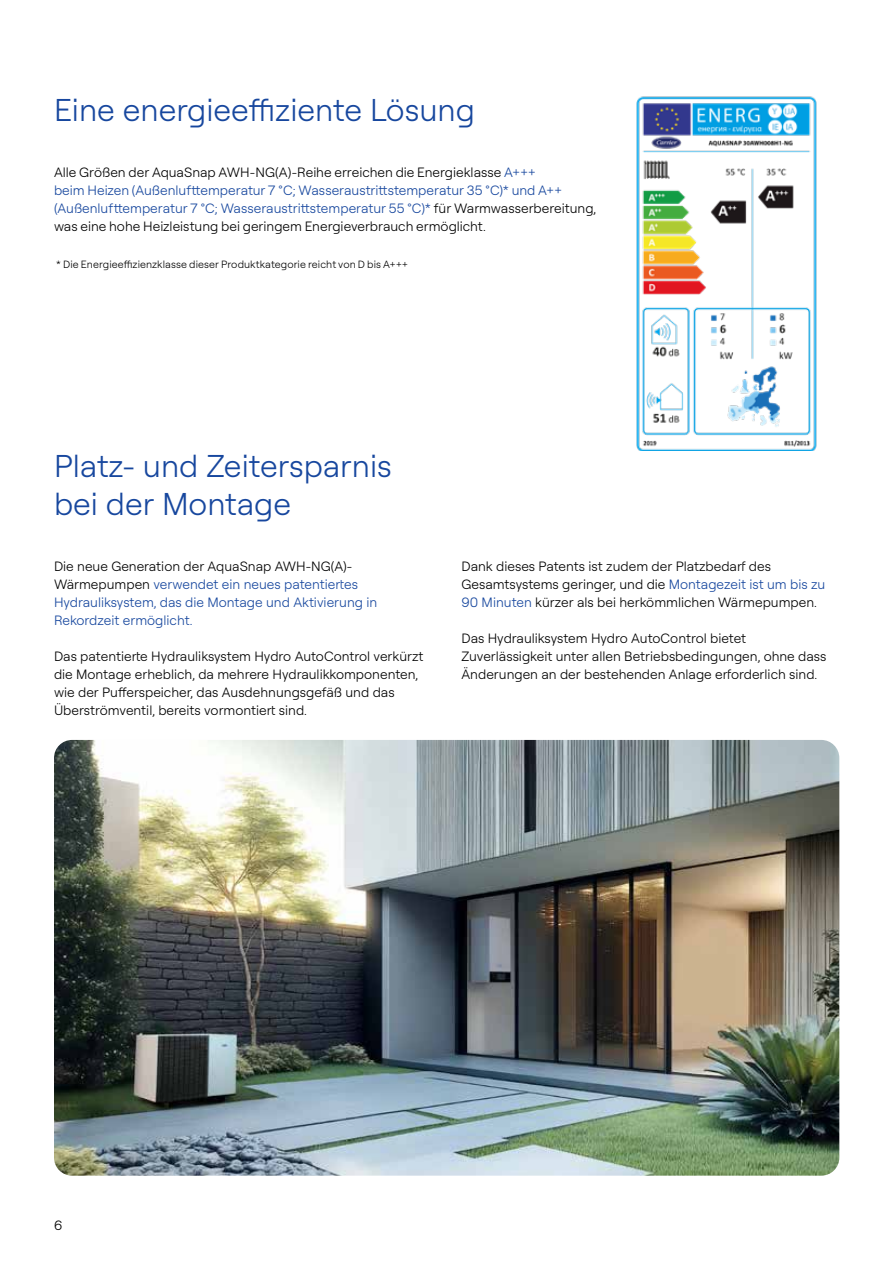
<style>
.page{position:relative;width:893px;height:1263px;background:#fff}
.page>*{position:absolute;margin:0;border:0;box-sizing:border-box;transform-origin:0 0}
.t1{font:300 31.5px/37.8px "Roobert";color:#17479e}
.t2{font:300 13.5px/18px "Roobert";color:#000}
.t3{font:300 13.5px/18px "Roobert";color:#17479e}
.t4{font:300 10.5px "Roobert";letter-spacing:.005em;color:#000}
.s1{color:#17479e}
.s2{color:#020403}
.s3{color:#000}
</style>
<div class="page">
<img style="left:636px;top:96px;width:181px;height:354px">
<img style="left:54px;top:740px;width:785px;height:436px">
<h1 class="t1" style="left:54px;top:89px;width:422px">Eine energieeffiziente Lösung</h1>
<p class="t2" style="left:54px;top:162px;width:544px">Alle Größen der AquaSnap AWH-NG(A)-Reihe erreichen die Energieklasse <span class="s1">A+++<br>beim Heizen (Außenlufttemperatur 7 °C; Wasseraustrittstemperatur 35 °C)* und A++ (Außenlufttemperatur 7 °C; Wasseraustrittstemperatur 55 °C)*</span> <span class="s2">f</span>ür Warmwasserbereitung, was eine hohe Heizleistung bei geringem Energieverbrauch ermöglicht.</p>
<p class="t4" style="left:56px;top:257px;width:354px">* Die Energieeffizienzklasse dieser Produktkategorie reicht von D bis A+++</p>
<h1 class="t1" style="left:54px;top:445px;width:339px">Platz- und Zeitersparnis bei der Montage</h1>
<p class="t3" style="left:54px;top:556px;width:325px"><span class="s3">Die neue Generation der AquaSnap AWH-NG(A)- Wärmepumpen</span> verwendet ein neues patentiertes Hydrauliksystem, das die Montage und Aktivierung in Rekordzeit ermöglicht.</p>
<p class="t2" style="left:54px;top:646px;width:371px">Das patentierte Hydrauliksystem Hydro AutoControl verkürzt die Montage erheblich, da mehrere Hydraulikkomponenten, wie der Pufferspeicher, das Ausdehnungsgefäß und das Überströmventil, bereits vormontiert sind.</p>
<p class="t2" style="left:461px;top:556px;width:365px">Dank dieses Patents ist zudem der Platzbedarf des<br>Gesamtsystems geringer, und die <span class="s1">Montagezeit ist um bis zu<br>90 Minuten</span> kürzer als bei herkömmlichen Wärmepumpen.</p>
<p class="t2" style="left:461px;top:628px;width:367px">Das Hydrauliksystem Hydro AutoControl bietet<br>Zuverlässigkeit unter allen Betriebsbedingungen, ohne dass<br>Änderungen an der bestehenden Anlage erforderlich sind.</p>
<p class="t2" style="left:54px;top:1215px;width:10px">6</p>
</div>
